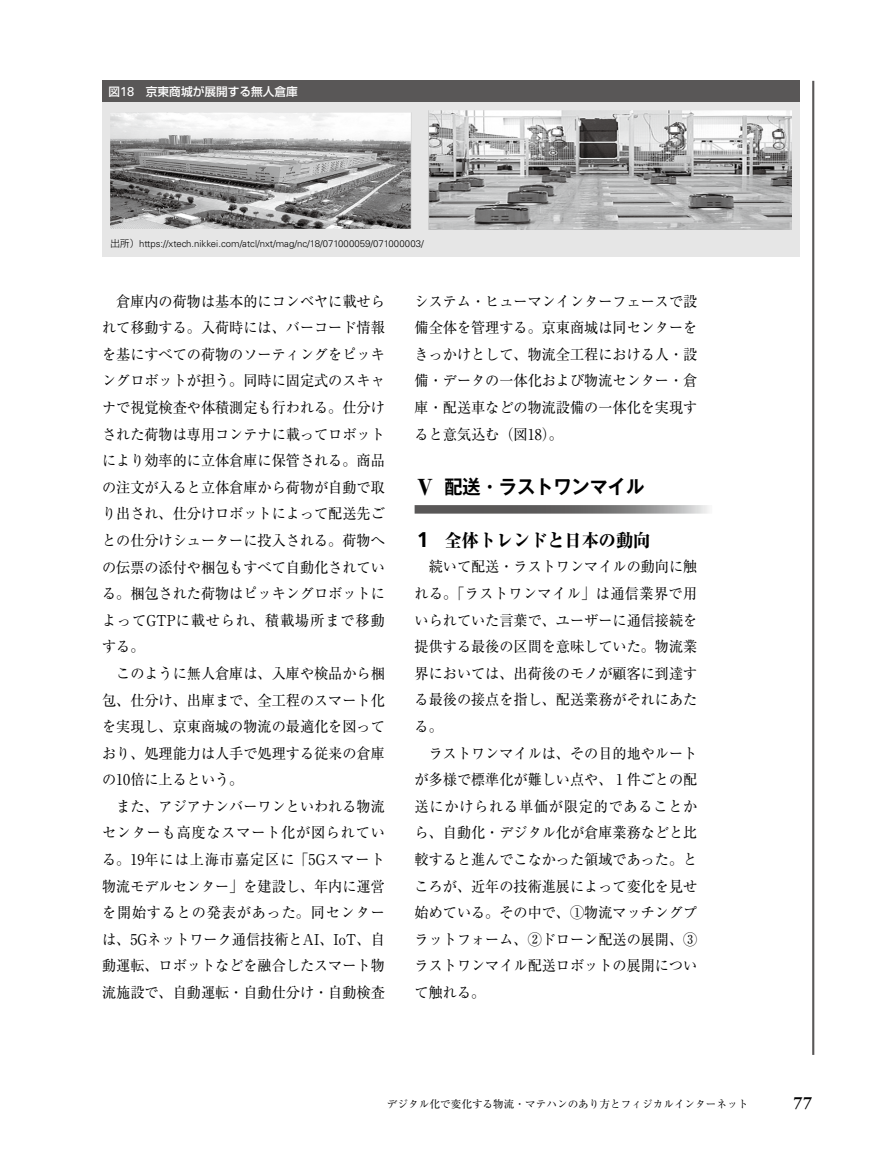
<style>
.page{position:relative;width:893px;height:1157px;background:#fff}
.page>*{position:absolute;margin:0;border:0;box-sizing:border-box;transform-origin:0 0}
.t1{font:700 19.2px "Gothic MB101 Pr 6 N De";color:#000;scale:.95 1}
.t2{font:800 18px "Ryumin Pr 6 N";color:#000;scale:.95 1}
.t3{font:700 16.95px "Sabon LT Std";color:#000}
.t4{font:14.85px/26.5px "Ryumin Pr 6 N";color:#000;text-align:justify;scale:.95 1}
.t5{font:500 11.7px "Shin Go Pr 6 N";color:#fff}
.t6{font:10.65px "Ryumin Pr 6 N";color:#000}
.t7{font:300 9.6px "Univers LT Std";color:#000}
.s1{font-family:"Univers LT Std";font-weight:400;font-size:12.9px}
.s2{font-family:"Shin Go Pr 6 N"}
.s3{font-family:"Ryumin Pr 6 N";font-weight:900;font-size:21.3px}
.s4{font-family:"Frutiger LT Std";font-weight:700;font-size:21.3px}
</style>
<div class="page">
<hr style="left:812px;top:81px;width:2px;height:973px;background:#595757">
<svg style="left:415px;top:505px;width:294px;height:8px;background:#787777"></svg>
<div style="left:102px;top:81px;width:697px;height:21px;background:#595757"></div>
<div style="left:102px;top:102px;width:697px;height:154px;background:#e6e6e6"></div>
<img style="left:110px;top:111px;width:681px;height:118px">
<p class="t5" style="left:108px;top:82px;width:191px">図<span class="s1">18</span>　京東商城が展開する無人倉庫</p>
<p class="t7" style="left:111px;top:237px;width:315px"><span class="s2">出所）</span>https://xtech.nikkei.com/atcl/nxt/mag/nc/18/071000059/071000003/</p>
<p class="t4" style="left:102px;top:287px;width:299px;text-indent:14px">倉庫内の荷物は基本的にコンベヤに載せられて移動する。入荷時には、バーコード情報を基にすべての荷物のソーティングをピッキングロボットが担う。同時に固定式のスキャナで視覚検査や体積測定も行われる。仕分けされた荷物は専用コンテナに載ってロボットにより効率的に立体倉庫に保管される。商品の注文が入ると立体倉庫から荷物が自動で取り出され、仕分けロボットによって配送先ごとの仕分けシューターに投入される。荷物への伝票の添付や梱包もすべて自動化されている。梱包された荷物はピッキングロボットによってGTPに載せられ、積載場所まで移動する。</p>
<p class="t4" style="left:102px;top:659px;width:299px;text-indent:14px">このように無人倉庫は、入庫や検品から梱包、仕分け、出庫まで、全工程のスマート化を実現し、京東商城の物流の最適化を図っており、処理能力は人手で処理する従来の倉庫の10倍に上るという。</p>
<p class="t4" style="left:102px;top:792px;width:299px;text-indent:14px">また、アジアナンバーワンといわれる物流センターも高度なスマート化が図られている。19年には上海市嘉定区に「5Gスマート物流モデルセンター」を建設し、年内に運営を開始するとの発表があった。同センターは、5Gネットワーク通信技術とAI、IoT、自動運転、ロボットなどを融合したスマート物流施設で、自動運転・自動仕分け・自動検査</p>
<p class="t4" style="left:415px;top:287px;width:299px">システム・ヒューマンインターフェースで設備全体を管理する。京東商城は同センターをきっかけとして、物流全工程における人・設備・データの一体化および物流センター・倉庫・配送車などの物流設備の一体化を実現すると意気込む（図18）。</p>
<p class="t1" style="left:415px;top:471px;width:243px"><span class="s3">Ⅴ</span> 配送・ラストワンマイル</p>
<p class="t2" style="left:417px;top:526px;width:247px"><span class="s4">1</span> 全体トレンドと日本の動向</p>
<p class="t4" style="left:415px;top:553px;width:299px;text-indent:14px">続いて配送・ラストワンマイルの動向に触れる。「ラストワンマイル」は通信業界で用いられていた言葉で、ユーザーに通信接続を提供する最後の区間を意味していた。物流業界においては、出荷後のモノが顧客に到達する最後の接点を指し、配送業務がそれにあたる。</p>
<p class="t4" style="left:415px;top:739px;width:299px;text-indent:14px">ラストワンマイルは、その目的地やルートが多様で標準化が難しい点や、 1 件ごとの配送にかけられる単価が限定的であることから、自動化・デジタル化が倉庫業務などと比較すると進んでこなかった領域であった。ところが、近年の技術進展によって変化を見せ始めている。その中で、①物流マッチングプラットフォーム、②ドローン配送の展開、③ラストワンマイル配送ロボットの展開について触れる。</p>
<p class="t6" style="left:387px;top:1095px;width:363px">デジタル化で変化する物流・マテハンのあり方とフィジカルインターネット</p>
<p class="t3" style="left:793px;top:1093px;width:20px">77</p>
</div>
